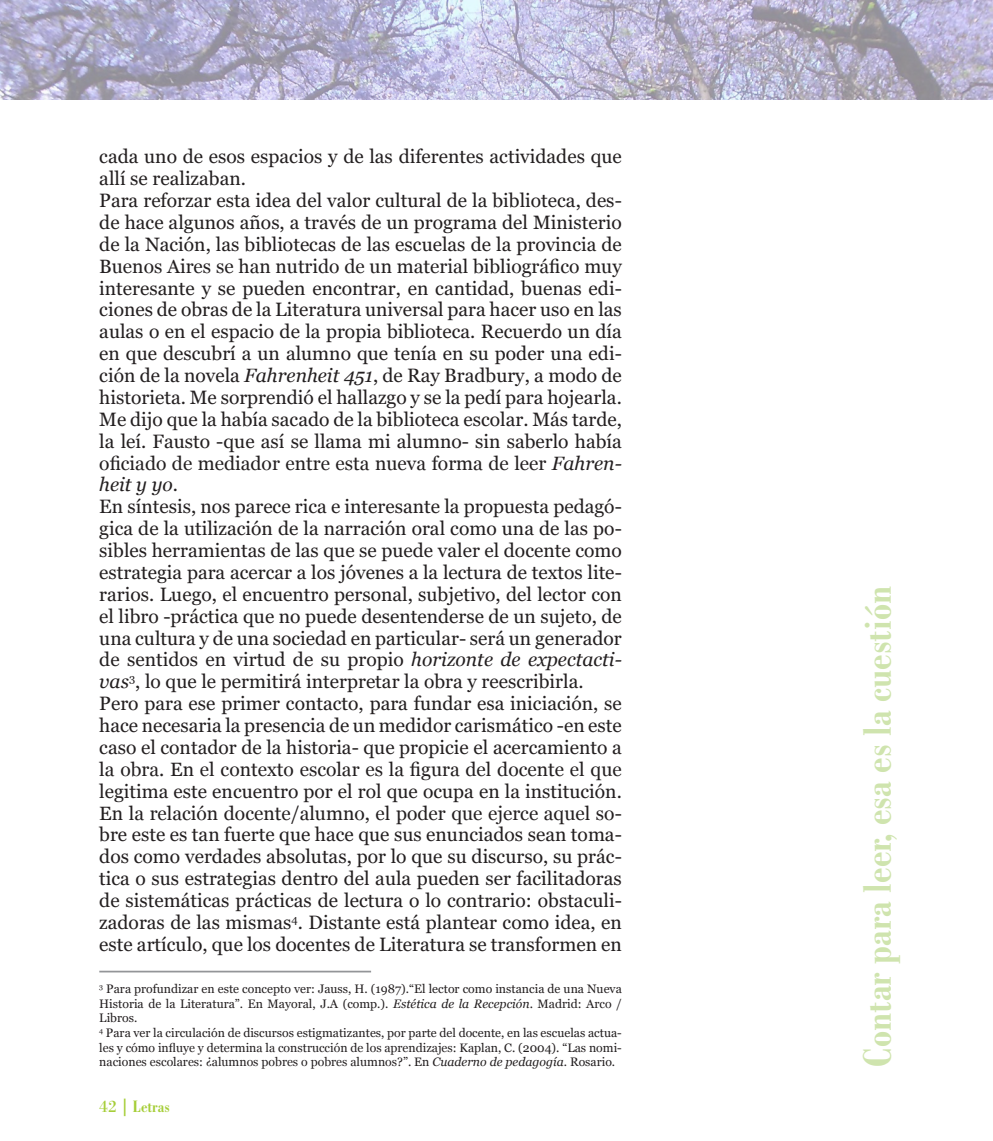
<style>
.page{position:relative;width:993px;height:1141px;background:#fff}
.page>*{position:absolute;margin:0;border:0;box-sizing:border-box;transform-origin:0 0}
.t1{font:700 condensed 42px "Bodoni BT";color:#cfe4ae}
.t2{font:19.25px/21.9px "Georgia 2";color:#231f20;text-align:justify}
.t3{font:700 condensed 17.5px "Bodoni BT";color:#a6ce39}
.t4{font:12.25px/14.7px "Georgia";color:#231f20;text-align:justify}
.t5{font:12.25px/14.7px "Georgia 2";color:#231f20;text-align:justify}
.s1{font-family:"Georgia"}
.s2{font-family:"Georgia Italic 2"}
.s3{font-family:"Georgia 2"}
.s4{font-weight:400;font-stretch:normal}
</style>
<div class="page">
<img style="left:0;top:0;width:992px;height:99px">
<hr style="left:99px;top:971px;width:272px;height:1px;background:#939598">
<p class="t2" style="left:99px;top:146px;width:524px">cada uno de esos espacios y de las diferentes actividades que allí se realizaban.</p>
<p class="t2" style="left:99px;top:190px;width:524px">Para reforzar esta idea del valor cultural de la biblioteca, des&shy;de hace algunos años, a través de un programa del Ministerio de la Nación, las bibliotecas de las escuelas de la provincia de <span class="s1">Buenos Aires se han nutrido de un material bibliográfico muy </span>interesante y se pueden encontrar, en cantidad, buenas edi&shy;ciones de obras de la Literatura universal para hacer uso en las aulas o en el espacio de la propia biblioteca. Recuerdo un día en que descubrí a un alumno que tenía en su poder una edi&shy;ción de la novela <span class="s2">Fahrenheit 451</span>, de Ray Bradbury, a modo de historieta. Me sorprendió el hallazgo y se la pedí para hojearla.<br>Me dijo que la había sacado de la biblioteca escolar. Más tarde, la leí. Fausto -que así se llama mi alumno- sin saberlo había <span class="s1">oficiado de mediador entre esta nueva forma de leer</span> <span class="s2">Fahren&shy;heit y yo</span>.</p>
<p class="t2" style="left:99px;top:496px;width:524px">En síntesis, nos parece rica e interesante la propuesta pedagó&shy;gica de la utilización de la narración oral como una de las po&shy;sibles herramientas de las que se puede valer el docente como estrategia para acercar a los jóvenes a la lectura de textos lite&shy;rarios. Luego, el encuentro personal, subjetivo, del lector con el libro -práctica que no puede desentenderse de un sujeto, de una cultura y de una sociedad en particular- será un generador de sentidos en virtud de su propio <span class="s2">horizonte de expectacti&shy;vas</span><sup>3</sup>, lo que le permitirá interpretar la obra y reescribirla.</p>
<p class="t2" style="left:99px;top:693px;width:524px">Pero para ese primer contacto, para fundar esa iniciación, se hace necesaria la presencia de un medidor carismático -en este caso el contador de la historia- que propicie el acercamiento a <span class="s1">la obra. En el contexto escolar es la figura del docente el que </span>legitima este encuentro por el rol que ocupa en la institución.<br><span class="s1">En la relación docente/alumno, el poder que ejerce aquel so&shy;</span>bre este es tan fuerte que hace que sus enunciados sean toma&shy;dos como verdades absolutas, por lo que su discurso, su prác&shy;tica o sus estrategias dentro del aula pueden ser facilitadoras de sistemáticas prácticas de lectura o lo contrario: obstaculi&shy;zadoras de las mismas<sup>4</sup>. Distante está plantear como idea, en este artículo, que los docentes de Literatura se transformen en</p>
<p class="t5" style="left:99px;top:982px;width:524px"><sup>3</sup> Para profundizar en este concepto ver: Jauss, H. (1987).“El lector como instancia de una Nueva Historia de la Literatura”. En Mayoral, J.A (comp.). <span class="s2">Estética de la Recepción</span><span class="s1">. Madrid: Arco / </span>Libros.</p>
<p class="t4" style="left:99px;top:1026px;width:524px"><sup>4</sup> <span class="s3">Para ver la circulación de discursos estigmatizantes, por parte del docente, en las escuelas actua&shy;</span>les y cómo influye y determina la construcción de los aprendizajes: Kaplan, C. (2004). “Las nomi&shy;naciones escolares: ¿alumnos pobres o pobres alumnos?”. En <span class="s2">Cuaderno de pedagogía</span><span class="s3">. Rosario.</span></p>
<p class="t3" style="left:99px;top:1096px;width:72px"><span class="s4">42</span> | Letras</p>
<p class="t1" style="left:851px;top:1067px;width:482px;rotate:-90deg">Contar para leer, esa es la cuestión</p>
</div>
